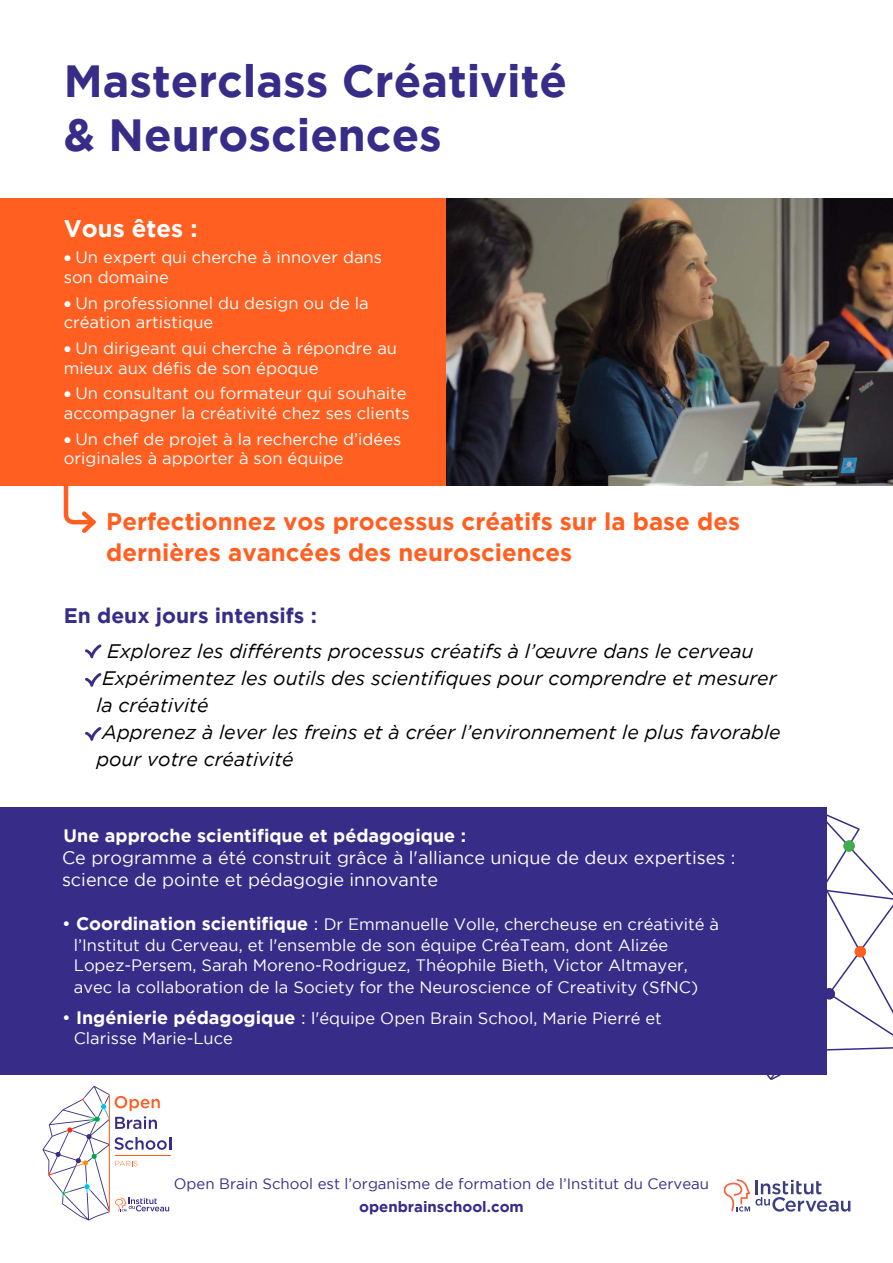
<style>
.page{position:relative;width:893px;height:1263px;background:#fff}
.page>*{position:absolute;margin:0;border:0;box-sizing:border-box;transform-origin:0 0}
.t1{font:700 45px/54px "Gotham";color:#382c89}
.t2{font:700 24px/31.5px "Gotham";color:#ff6022}
.t3{font:700 24px "Gotham";color:#fff}
.t4{font:700 21px "Gotham";color:#382c89}
.t5{font:italic 19.5px "Gotham";color:#000}
.t6{font:18px/22.2px "Gotham";color:#fff}
.t7{font:700 18px "Gotham";color:#fff}
.t8{font:16.5px/19.5px "Gotham";color:#fff}
.t9{font:15px "Gotham";color:#382c89}
.t10{font:700 15px "Gotham";color:#382c89}
.s1{font-size:18px}
.s2{font-weight:700;font-size:18px}
</style>
<div class="page">
<div style="left:0;top:199px;width:446px;height:287px;background:#ff6022"></div>
<div style="left:0;top:807px;width:827px;height:267px;background:#382c89"></div>
<img style="left:446px;top:199px;width:447px;height:287px">
<svg style="left:85px;top:644px;width:17px;height:14px"></svg>
<svg style="left:85px;top:673px;width:17px;height:14px"></svg>
<svg style="left:85px;top:727px;width:17px;height:14px"></svg>
<svg style="left:63px;top:486px;width:33px;height:47px"></svg>
<svg style="left:43px;top:1086px;width:128px;height:134px"></svg>
<svg style="left:724px;top:1179px;width:126px;height:32px"></svg>
<svg style="left:827px;top:814px;width:51px;height:63px"></svg>
<svg style="left:604px;top:877px;width:289px;height:203px"></svg>
<svg style="left:770px;top:1046px;width:123px;height:34px"></svg>
<div style="left:843px;top:840px;width:12px;height:12px;background:#41ad49;border-radius:50%"></div>
<div style="left:855px;top:946px;width:11px;height:11px;background:#ff6022;border-radius:50%"></div>
<div style="left:824px;top:988px;width:11px;height:11px;background:#382c89;border-radius:50%"></div>
<h1 class="t1" style="left:64px;top:53px;width:505px">Masterclass Créativité &amp; Neurosciences</h1>
<h2 class="t3" style="left:64px;top:215px;width:135px">Vous êtes :</h2>
<p class="t8" style="left:64px;top:247px;width:320px">• Un expert qui cherche à innover dans son domaine</p>
<p class="t8" style="left:64px;top:293px;width:307px">• Un professionnel du design ou de la création artistique</p>
<p class="t8" style="left:64px;top:338px;width:335px">• Un dirigeant qui cherche à répondre au mieux aux défis de son époque</p>
<p class="t8" style="left:64px;top:384px;width:348px">• Un consultant ou formateur qui souhaite accompagner la créativité chez ses clients</p>
<p class="t8" style="left:64px;top:429px;width:339px">• Un chef de projet à la recherche d’idées originales à apporter à son équipe</p>
<h2 class="t2" style="left:106px;top:505px;width:635px">Perfectionnez vos processus créatifs sur la base des dernières avancées des neurosciences</h2>
<p class="t4" style="left:64px;top:603px;width:255px">En deux jours intensifs :</p>
<p class="t5" style="left:107px;top:641px;width:648px">Explorez les différents processus créatifs à l’œuvre dans le cerveau</p>
<p class="t5" style="left:102px;top:668px;width:676px">Expérimentez les outils des scientifiques pour comprendre et mesurer</p>
<p class="t5" style="left:96px;top:695px;width:114px">la créativité</p>
<p class="t5" style="left:102px;top:722px;width:680px">Apprenez à lever les freins et à créer l’environnement le plus favorable</p>
<p class="t5" style="left:96px;top:749px;width:199px">pour votre créativité</p>
<p class="t7" style="left:64px;top:825px;width:404px">Une approche scientifique et pédagogique :</p>
<p class="t6" style="left:62px;top:846px;width:675px">Ce programme a été construit grâce à l'alliance unique de deux expertises : science de pointe et pédagogie innovante</p>
<p class="t8" style="left:74px;top:913px;width:647px;line-height:21px;text-indent:-12px"><span class="s1">•</span> <span class="s2">Coordination scientifique</span> <span class="s1">:</span> Dr Emmanuelle Volle, chercheuse en créativité à l’Institut du Cerveau, et l'ensemble de son équipe CréaTeam, dont Alizée Lopez-Persem, Sarah Moreno-Rodriguez, Théophile Bieth, Victor Altmayer, avec la collaboration de la Society for the Neuroscience of Creativity (SfNC)</p>
<p class="t8" style="left:74px;top:1007px;width:590px;line-height:20.9px;text-indent:-12px"><span class="s1">•</span> <span class="s2">Ingénierie pédagogique</span> <span class="s1">:</span> l'équipe Open Brain School, Marie Pierré et<br>Clarisse Marie-Luce</p>
<p class="t9" style="left:174px;top:1176px;width:537px">Open Brain School est l’organisme de formation de l’Institut du Cerveau</p>
<p class="t10" style="left:359px;top:1197px;width:166px">openbrainschool.com</p>
</div>
